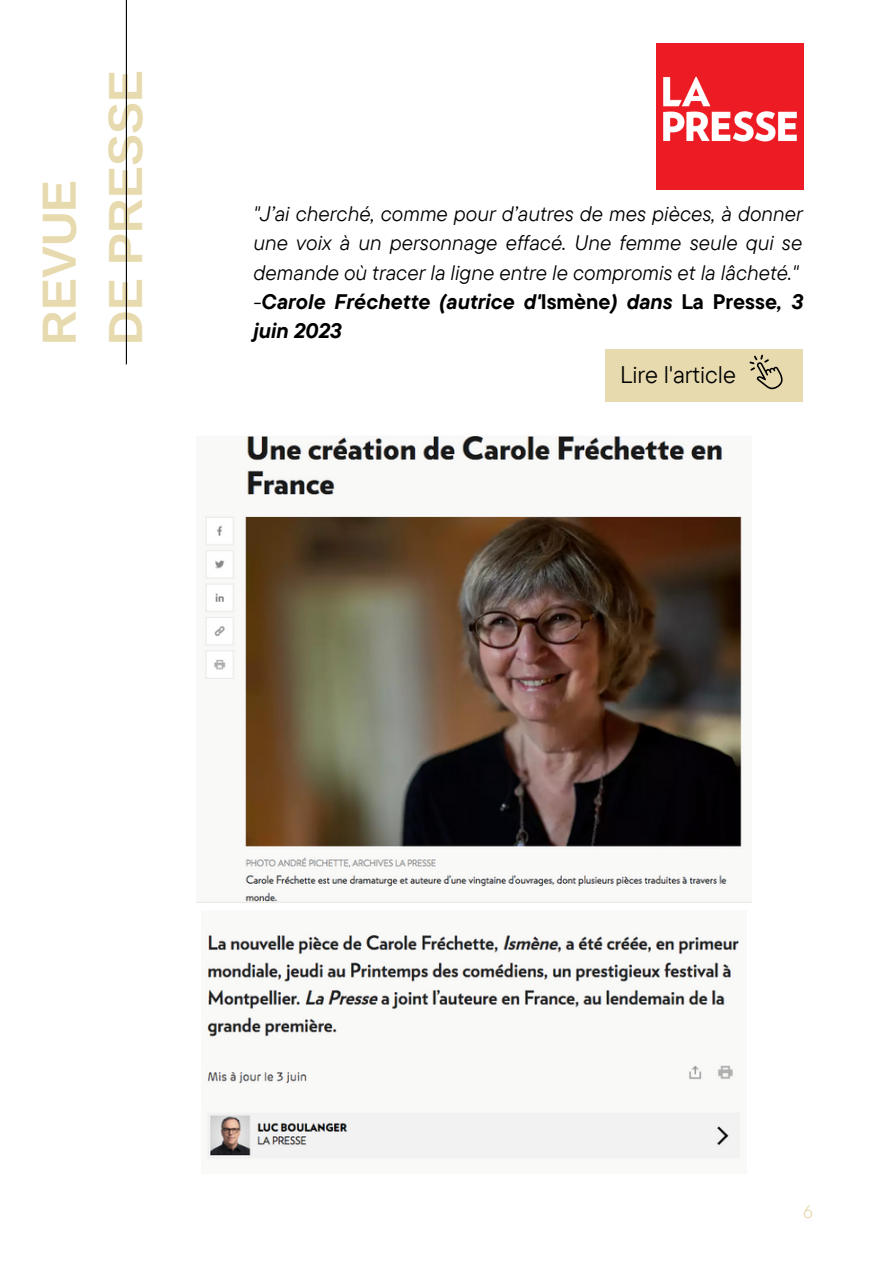
<style>
.page{position:relative;width:893px;height:1264px;background:#fff}
.page>*{position:absolute;margin:0;border:0;box-sizing:border-box;transform-origin:0 0}
.t1{font:700 48px "Arimo";color:#e7daae}
.t2{font:24px "TT Commons Pro";color:#000}
.t3{font:italic 21px/29.2px "TT Commons Pro";color:#000;text-align:justify}
.t4{font:italic 700 21px/29.2px "TT Commons Pro";color:#000}
.t5{font:18px "TT Commons Pro";color:#e7daae}
.s1{font-weight:400}
.s2{font-style:normal}
</style>
<div class="page">
<hr style="left:126px;top:0;width:1px;height:364px;background:#000">
<div style="left:605px;top:349px;width:198px;height:52px;background:#e7daae"></div>
<svg style="left:749px;top:355px;width:33px;height:34px"></svg>
<img style="left:196px;top:436px;width:555px;height:466px">
<img style="left:207px;top:935px;width:533px;height:223px">
<img style="left:656px;top:43px;width:147px;height:146px">
<p class="t1" style="left:32px;top:345px;width:167px;rotate:-90deg">REVUE</p>
<p class="t1" style="left:99px;top:345px;width:276px;rotate:-90deg">DE PRESSE</p>
<p class="t3" style="left:253px;top:198px;width:551px">"J’ai cherché, comme pour d’autres de mes pièces, à donner une voix à un personnage effacé. Une femme seule qui se demande où tracer la ligne entre le compromis et la lâcheté."</p>
<p class="t4" style="left:253px;top:286px;width:551px"><span class="s1">-</span>Carole Fréchette (autrice d'<span class="s2">Ismène</span>) dans <span class="s2">La Presse</span>, 3 juin 2023</p>
<p class="t2" style="left:620px;top:359px;width:117px">Lire l'article</p>
<p class="t5" style="left:803px;top:1199px;width:11px">6</p>
</div>
